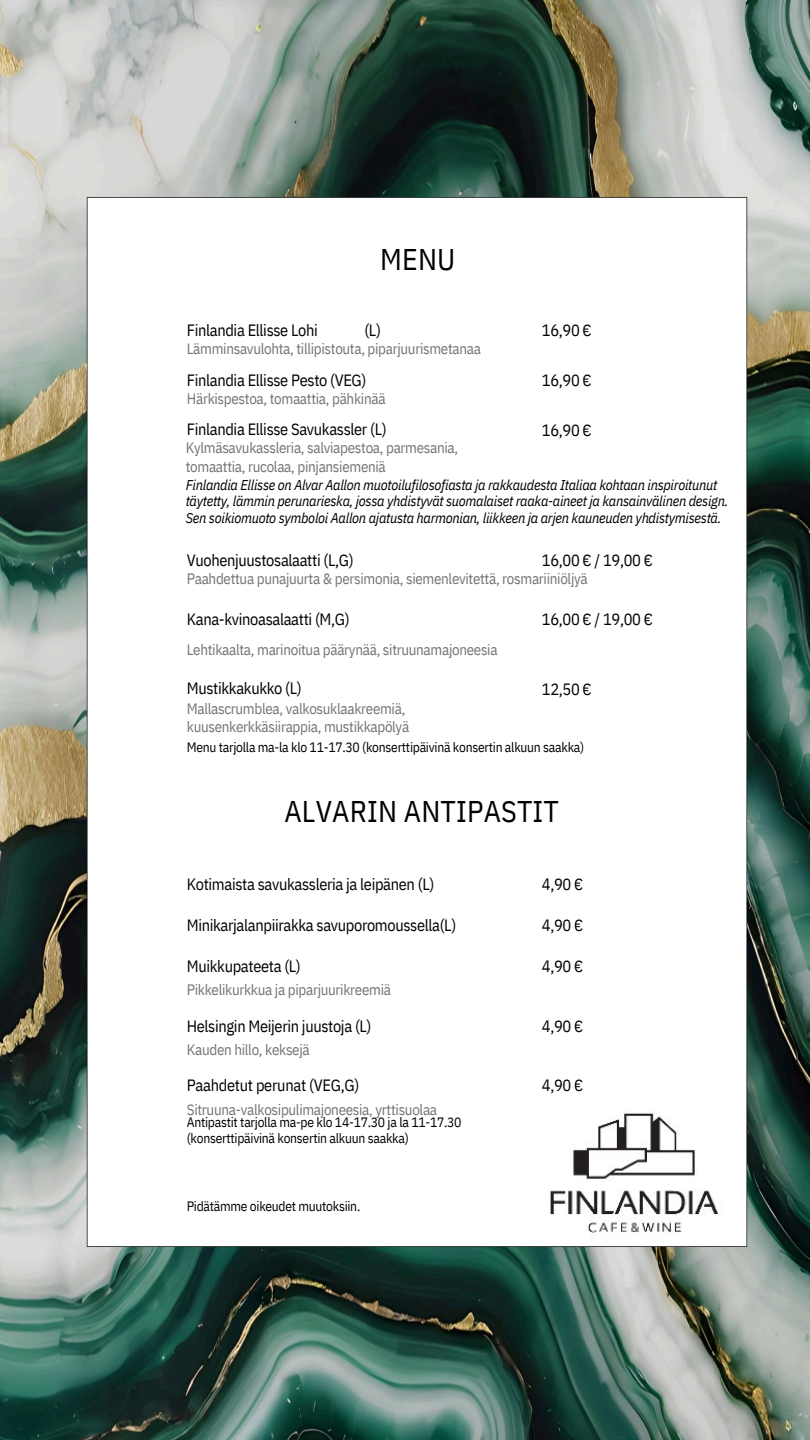
<style>
.page{position:relative;width:810px;height:1440px;background:#fff}
.page>*{position:absolute;margin:0;border:0;box-sizing:border-box;transform-origin:0 0}
.t1{font:29.9px "IBM Plex Sans Cond";letter-spacing:.005em;color:#000}
.t2{font:16.3px "IBM Plex Sans Cond";letter-spacing:-.02em;color:#000}
.t3{font:15px/18.4px "IBM Plex Sans Cond";letter-spacing:-.02em;color:#747474}
.t4{font:italic 14.3px/16.3px "IBM Plex Sans Cond";letter-spacing:-.02em;color:#000}
.t5{font:13.6px/16.3px "IBM Plex Sans Cond";letter-spacing:-.02em;color:#000}
</style>
<div class="page">
<img style="left:0;top:0;width:810px;height:1440px">
<img style="left:81px;top:191px;width:673px;height:1062px">
<img style="left:532px;top:1091px;width:201px;height:150px">
<h3 class="t2" style="left:187px;top:319px;width:133px">Finlandia Ellisse Lohi</h3>
<p class="t1" style="left:380px;top:239px;width:77px">MENU</p>
<h3 class="t2" style="left:364px;top:319px;width:18px">(L)</h3>
<h3 class="t3" style="left:187px;top:339px;width:296px">Lämminsavulohta, tillipistouta, piparjuurismetanaa</h3>
<h3 class="t2" style="left:187px;top:369px;width:181px">Finlandia Ellisse Pesto (VEG)</h3>
<h3 class="t3" style="left:187px;top:390px;width:200px">Härkispestoa, tomaattia, pähkinää</h3>
<h3 class="t2" style="left:187px;top:418px;width:201px">Finlandia Ellisse Savukassler (L)</h3>
<h3 class="t2" style="left:542px;top:319px;width:51px">16,90 €</h3>
<p class="t2" style="left:542px;top:369px;width:51px">16,90 €</p>
<h3 class="t2" style="left:542px;top:419px;width:51px">16,90 €</h3>
<h3 class="t3" style="left:186px;top:438px;width:274px">Kylmäsavukassleria, salviapestoa, parmesania, tomaattia, rucolaa, pinjansiemeniä</h3>
<h3 class="t4" style="left:186px;top:476px;width:544px">Finlandia Ellisse on Alvar Aallon muotoilufilosofiasta ja rakkaudesta Italiaa kohtaan inspiroitunut täytetty, lämmin perunarieska, jossa yhdistyvät suomalaiset raaka-aineet ja kansainvälinen design.<br>Sen soikiomuoto symboloi Aallon ajatusta harmonian, liikkeen ja arjen kauneuden yhdistymisestä.</h3>
<h2 class="t2" style="left:187px;top:549px;width:168px">Vuohenjuustosalaatti (L,G)</h2>
<h1 class="t2" style="left:542px;top:549px;width:113px">16,00 € / 19,00 €</h1>
<p class="t3" style="left:187px;top:569px;width:403px">Paahdettua punajuurta &amp; persimonia, siemenlevitettä, rosmariiniöljyä</p>
<p class="t2" style="left:187px;top:609px;width:164px">Kana-kvinoasalaatti (M,G)</p>
<p class="t3" style="left:187px;top:640px;width:312px">Lehtikaalta, marinoitua päärynää, sitruunamajoneesia</p>
<h1 class="t2" style="left:187px;top:677px;width:117px">Mustikkakukko (L)</h1>
<h3 class="t2" style="left:542px;top:609px;width:113px">16,00 € / 19,00 €</h3>
<h3 class="t2" style="left:542px;top:679px;width:51px">12,50 €</h3>
<h3 class="t3" style="left:187px;top:699px;width:224px">Mallascrumblea, valkosuklaakreemiä, kuusenkerkkäsiirappia, mustikkapölyä</h3>
<h3 class="t5" style="left:187px;top:738px;width:399px">Menu tarjolla ma-la klo 11-17.30 (konserttipäivinä konsertin alkuun saakka)</h3>
<p class="t1" style="left:285px;top:792px;width:276px">ALVARIN ANTIPASTIT</p>
<h3 class="t2" style="left:187px;top:874px;width:249px">Kotimaista savukassleria ja leipänen (L)</h3>
<h3 class="t2" style="left:187px;top:914px;width:271px">Minikarjalanpiirakka savuporomoussella(L)</h3>
<p class="t2" style="left:187px;top:955px;width:116px">Muikkupateeta (L)</p>
<p class="t3" style="left:187px;top:980px;width:206px">Pikkelikurkkua ja piparjuurikreemiä</p>
<p class="t2" style="left:187px;top:1015px;width:186px">Helsingin Meijerin juustoja (L)</p>
<p class="t3" style="left:187px;top:1041px;width:124px">Kauden hillo, keksejä</p>
<p class="t2" style="left:187px;top:1074px;width:174px">Paahdetut perunat (VEG,G)</p>
<h3 class="t3" style="left:187px;top:1100px;width:252px">Sitruuna-valkosipulimajoneesia, yrttisuolaa</h3>
<h3 class="t5" style="left:187px;top:1114px;width:276px">Antipastit tarjolla ma-pe klo 14-17.30 ja la 11-17.30 (konserttipäivinä konsertin alkuun saakka)</h3>
<p class="t5" style="left:187px;top:1198px;width:175px">Pidätämme oikeudet muutoksiin.</p>
<p class="t2" style="left:542px;top:874px;width:43px">4,90 €</p>
<h3 class="t2" style="left:542px;top:914px;width:43px">4,90 €</h3>
<h3 class="t2" style="left:542px;top:955px;width:43px">4,90 €</h3>
<h3 class="t2" style="left:542px;top:1015px;width:43px">4,90 €</h3>
<h3 class="t2" style="left:542px;top:1074px;width:43px">4,90 €</h3>
</div>
